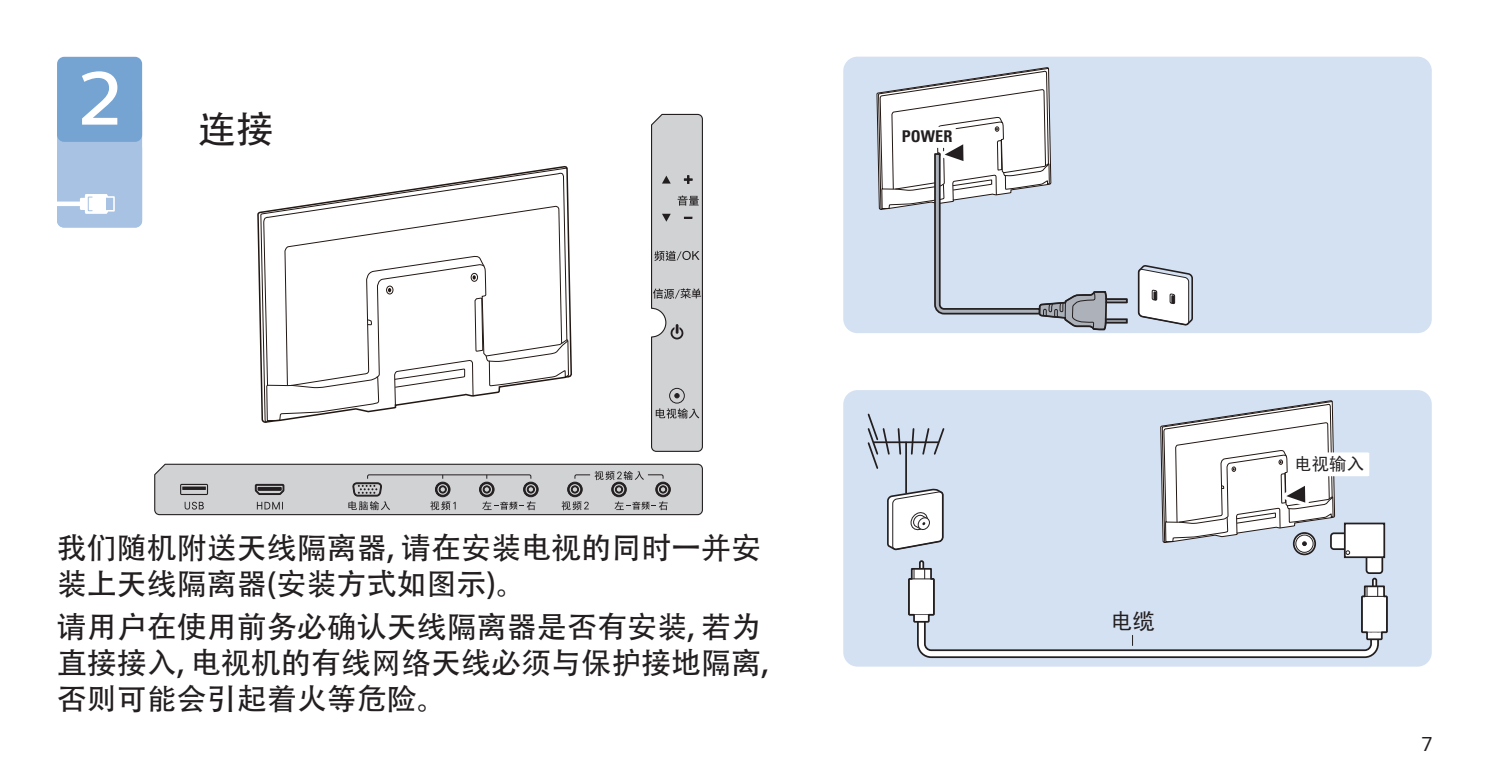
<style>
.page{position:relative;width:1489px;height:780px;background:#fff}
.page>*{position:absolute;margin:0;border:0;box-sizing:border-box;transform-origin:0 0}
.t1{font:500 75px "Centrale Sans";color:#fff}
.Title_ZH{font:37.5px "Adobe Heiti Std";color:#231f20}
.description_ZH{font:30px/36px "Adobe Heiti Std";color:#231f20}
.t2{font:22.5px "Sim Hei";color:#231f20}
.t3{font:20px "Centrale Sans";color:#231f20}
.t4{font:17.5px "Sim Hei";color:#231f20}
.t5{font:700 condensed 16.25px "Univers";color:#231f20}
</style>
<div class="page">
<div style="left:843px;top:57px;width:588px;height:276px;background:#d4e1f2;border-radius:14px"></div>
<div style="left:843px;top:390px;width:588px;height:276px;background:#d4e1f2;border-radius:14px"></div>
<svg style="left:1137px;top:265px;width:56px;height:61px"></svg>
<svg style="left:876px;top:67px;width:251px;height:264px"></svg>
<svg style="left:867px;top:400px;width:521px;height:259px"></svg>
<svg style="left:57px;top:141px;width:85px;height:86px;background:#aec7e4"></svg>
<div style="left:57px;top:57px;width:85px;height:85px;background:#75a4d2;border-radius:7px"></div>
<svg style="left:154px;top:113px;width:549px;height:402px"></svg>
<p class="t1" style="left:78px;top:54px;width:44px">2</p>
<p class="Title_ZH" style="left:198px;top:106px;width:76px">连接</p>
<p class="t5" style="left:901px;top:127px;width:52px">POWER</p>
<p class="description_ZH" style="left:57px;top:530px;width:706px">我们随机附送天线隔离器, 请在安装电视的同时一并安装上天线隔离器(安装方式如图示)。</p>
<p class="description_ZH" style="left:57px;top:609px;width:713px">请用户在使用前务必确认天线隔离器是否有安装, 若为直接接入, 电视机的有线网络天线必须与保护接地隔离,否则可能会引起着火等危险。</p>
<p class="t2" style="left:1109px;top:610px;width:47px">电缆</p>
<p class="t4" style="left:1294px;top:455px;width:72px">电视输入</p>
<p class="t3" style="left:1421px;top:732px;width:12px">7</p>
</div>
